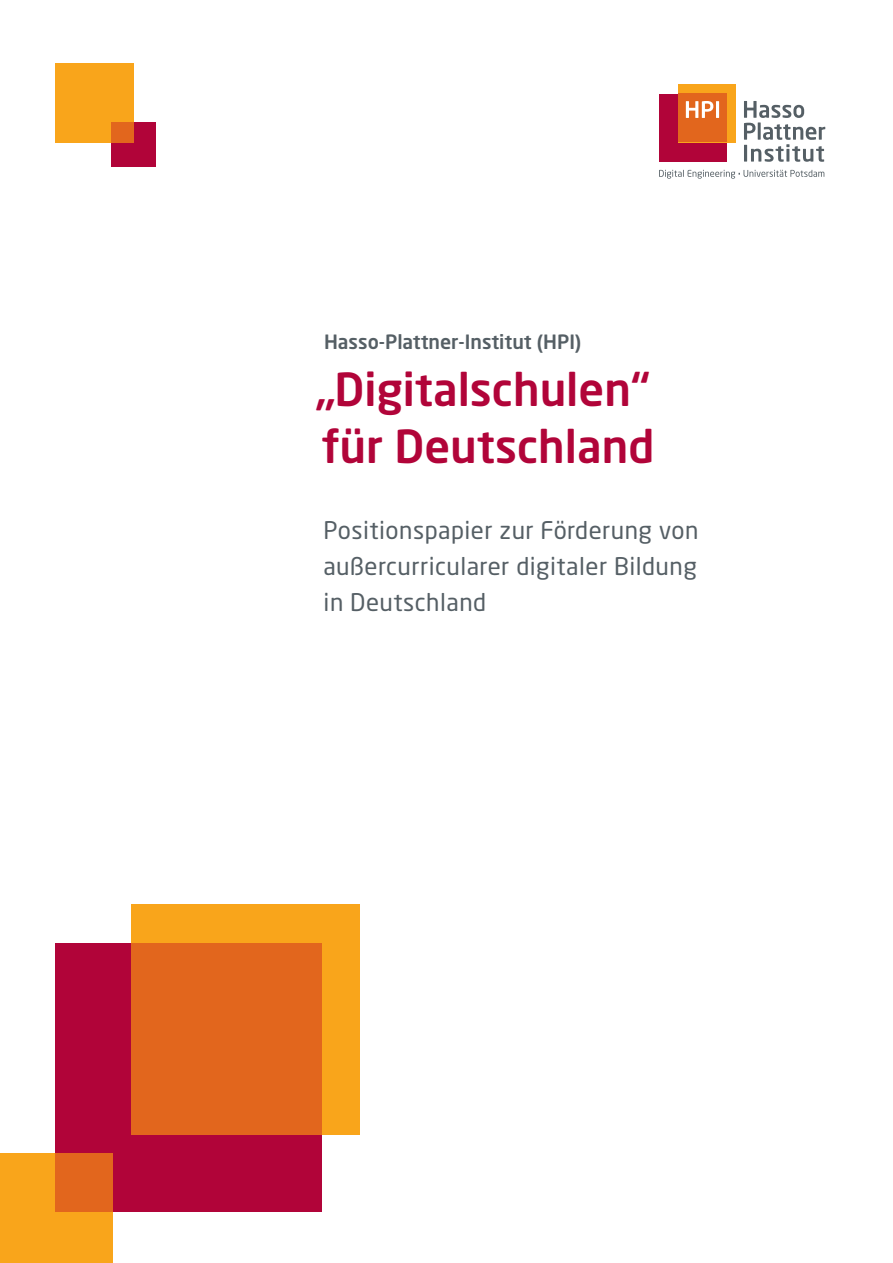
<style>
.page{position:relative;width:893px;height:1263px;background:#fff}
.page>*{position:absolute;margin:0;border:0;box-sizing:border-box;transform-origin:0 0}
.t1{font:500 45px/57px "Neo Sans Pro";color:#b10439}
.t2{font:24px/36px "Neo Sans Pro";letter-spacing:.02em;color:#555f65;text-align:justify}
.t3{font:500 19.5px "Neo Sans Pro";color:#555f65}
</style>
<div class="page">
<svg style="left:744px;top:101px;width:81px;height:61px"></svg>
<div style="left:659px;top:94px;width:67px;height:68px;background:#b10439"></div>
<div style="left:678px;top:84px;width:58px;height:58px;background:#f9a51b"></div>
<div style="left:678px;top:94px;width:48px;height:48px;background:#e2661d"></div>
<svg style="left:686px;top:101px;width:33px;height:17px"></svg>
<svg style="left:659px;top:170px;width:165px;height:9px"></svg>
<div style="left:55px;top:943px;width:266px;height:268px;background:#b10439"></div>
<div style="left:131px;top:904px;width:228px;height:231px;background:#f9a51b"></div>
<div style="left:55px;top:64px;width:79px;height:79px;background:#f9a51b"></div>
<div style="left:131px;top:943px;width:190px;height:192px;background:#e2661d"></div>
<div style="left:0;top:1153px;width:113px;height:110px;background:#f9a51b"></div>
<div style="left:112px;top:122px;width:44px;height:45px;background:#b10439"></div>
<div style="left:112px;top:122px;width:22px;height:21px;background:#e2661d"></div>
<div style="left:55px;top:1153px;width:58px;height:58px;background:#e2661d"></div>
<p class="t3" style="left:324px;top:329px;width:259px">Hasso-Plattner-Institut (HPI)</p>
<p class="t1" style="left:316px;top:360px;width:340px">„Digitalschulen“ für Deutschland</p>
<p class="t2" style="left:323px;top:512px;width:377px">Positionspapier zur Förderung von außercurricularer digitaler Bildung in Deutschland</p>
</div>
